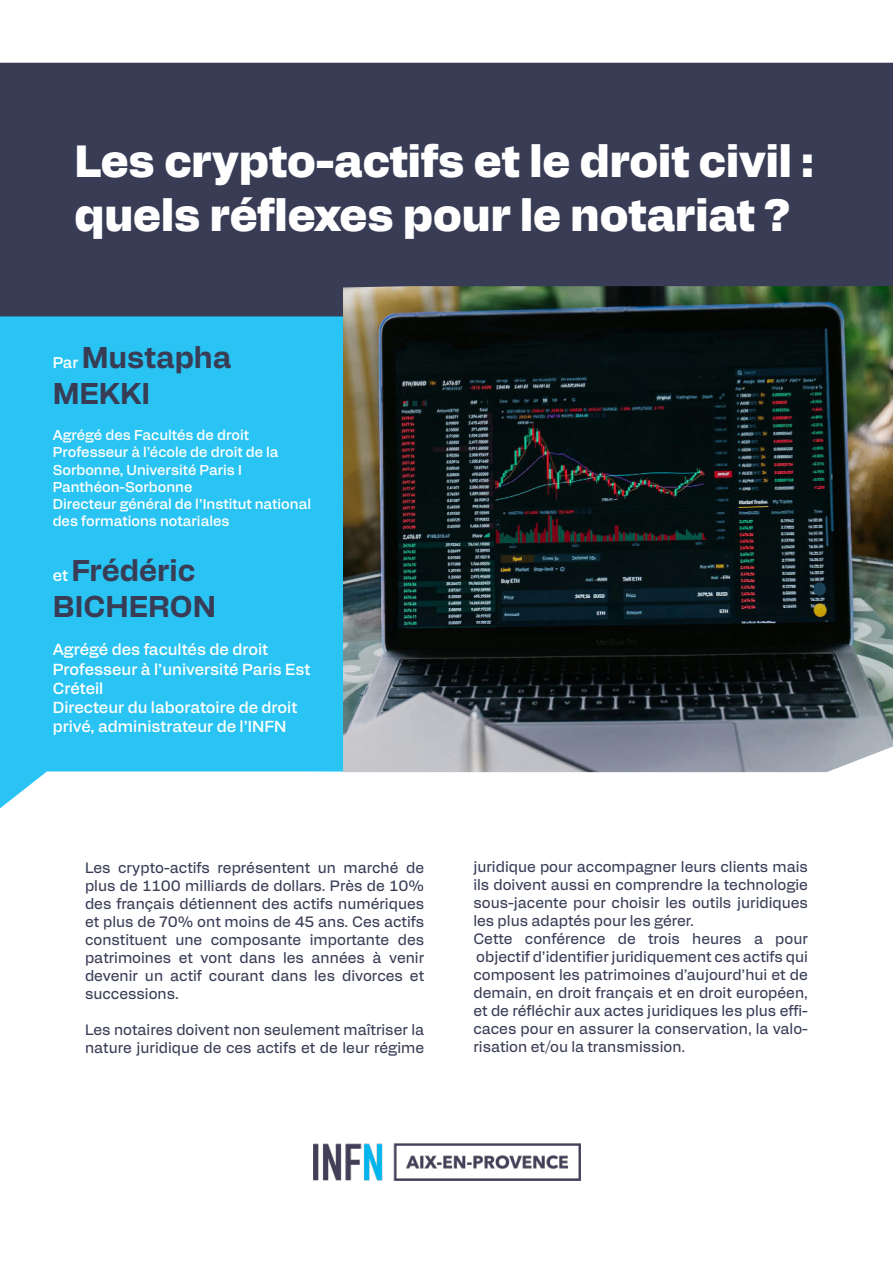
<style>
.page{position:relative;width:893px;height:1263px;background:#fff}
.page>*{position:absolute;margin:0;border:0;box-sizing:border-box;transform-origin:0 0}
.t1{font:900 45px/54px "Alfabet";color:#fff}
.t2{font:700 30px/36px "Alfabet";color:#383c55}
.t3{font:500 16.05px/19.2px "Alfabet";color:#fff}
.t4{font:15px/18px "Alfabet";color:#383c55}
.t5{font:500 14.25px/17.1px "Alfabet";color:#fff}
.s1{font-weight:500;font-size:15.6px;color:#fff}
.s2{font-weight:500;font-size:16.05px;color:#fff}
</style>
<div class="page">
<div style="left:0;top:63px;width:893px;height:253px;background:#383c55"></div>
<svg style="left:0;top:316px;width:343px;height:492px;background:#37c7f3"></svg>
<img style="left:343px;top:286px;width:550px;height:486px">
<img style="left:313px;top:1143px;width:268px;height:38px">
<h1 class="t1" style="left:74px;top:137px;width:741px">Les crypto-actifs et le droit civil : quels réflexes pour le notariat ?</h1>
<h2 class="t2" style="left:53px;top:341px;width:180px"><span class="s1">Par</span> Mustapha<br>MEKKI</h2>
<p class="t5" style="left:53px;top:427px;width:260px">Agrégé des Facultés de droit<br>Professeur à l’école de droit de la<br>Sorbonne, Université Paris I<br>Panthéon-Sorbonne<br>Directeur général de l’Institut national des formations notariales</p>
<h2 class="t2" style="left:53px;top:554px;width:165px"><span class="s2">et</span> Frédéric<br>BICHERON</h2>
<p class="t3" style="left:53px;top:641px;width:259px">Agrégé des facultés de droit<br>Professeur à l’université Paris Est<br>Créteil<br>Directeur du laboratoire de droit privé, administrateur de l’INFN</p>
<p class="t4" style="left:85px;top:859px;width:341px;text-align:justify">Les crypto-actifs représentent un marché de plus de 1100 milliards de dollars. Près de 10% des français détiennent des actifs numériques et plus de 70% ont moins de 45 ans. Ces actifs constituent une composante importante des patrimoines et vont dans les années à venir devenir un actif courant dans les divorces et successions.</p>
<p class="t4" style="left:85px;top:1021px;width:341px">Les notaires doivent non seulement maîtriser la nature juridique de ces actifs et de leur régime</p>
<p class="t4" style="left:473px;top:858px;width:336px">juridique pour accompagner leurs clients mais ils doivent aussi en comprendre la technologie sous-jacente pour choisir les outils juridiques les plus adaptés pour les gérer.<br>Cette conférence de trois heures a pour objectif d’identifier juridiquement ces actifs qui composent les patrimoines d’aujourd’hui et de demain, en droit français et en droit européen, et de réfléchir aux actes juridiques les plus effi&shy;caces pour en assurer la conservation, la valo&shy;risation et/ou la transmission.</p>
</div>
